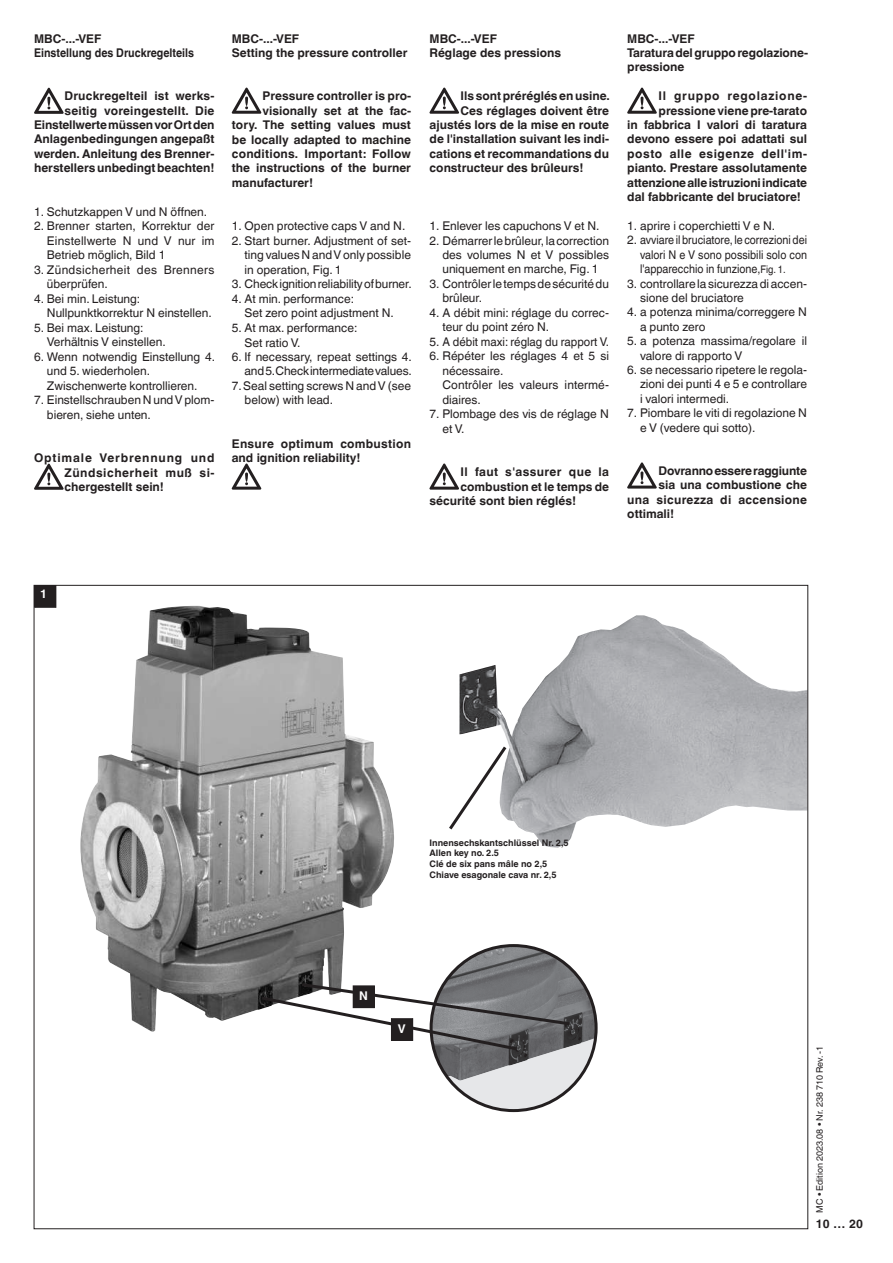
<style>
.page{position:relative;width:893px;height:1263px;background:#fff}
.page>*{position:absolute;margin:0;border:0;box-sizing:border-box;transform-origin:0 0}
.t1{font:12px/14.4px "Helvetica World";color:#231f20}
.t2{font:700 12px/14.4px "Helvetica World";color:#231f20}
.t3{font:12px/14.4px "Helvetica World";letter-spacing:.03em;color:#231f20}
.t4{font:700 12px "Helvetica World";letter-spacing:.02em;color:#231f20}
.t5{font:700 12px "Helvetica World";letter-spacing:.045em;color:#231f20}
.t6{font:700 12px "Helvetica World";letter-spacing:.025em;color:#231f20}
.t7{font:700 12px "Helvetica World";letter-spacing:.03em;color:#231f20}
.t8{font:700 12px "Helvetica World";letter-spacing:.06em;color:#231f20}
.t9{font:700 12px "Helvetica World";color:#fff}
.t10{font:700 9px/10.8px "Helvetica World";color:#231f20}
.t11{font:9px "Helvetica World";color:#231f20}
.s1{font-size:10.5px}
</style>
<div class="page">
<img style="left:459px;top:615px;width:347px;height:233px">
<svg style="left:34px;top:88px;width:30px;height:26px"></svg>
<div style="left:35px;top:585px;width:21px;height:22px;background:#231f20"></div>
<div style="left:34px;top:585px;width:22px;height:22px;border:1px solid #231f20"></div>
<img style="left:80px;top:606px;width:314px;height:426px">
<svg style="left:449px;top:743px;width:60px;height:90px"></svg>
<div style="left:431px;top:945px;width:165px;height:165px;background:#e6e7e9;border-radius:50%"></div>
<img style="left:433px;top:945px;width:163px;height:136px">
<svg style="left:259px;top:981px;width:314px;height:71px"></svg>
<div style="left:353px;top:986px;width:21px;height:22px;background:#231f20"></div>
<div style="left:353px;top:986px;width:22px;height:22px;border:1px solid #231f20"></div>
<div style="left:391px;top:1019px;width:22px;height:21px;background:#231f20"></div>
<div style="left:391px;top:1018px;width:22px;height:22px;border:1px solid #231f20"></div>
<svg style="left:232px;top:88px;width:29px;height:26px"></svg>
<svg style="left:429px;top:88px;width:30px;height:26px"></svg>
<svg style="left:627px;top:88px;width:30px;height:26px"></svg>
<svg style="left:34px;top:464px;width:30px;height:26px"></svg>
<svg style="left:232px;top:463px;width:29px;height:27px"></svg>
<svg style="left:429px;top:463px;width:30px;height:27px"></svg>
<svg style="left:627px;top:462px;width:30px;height:27px"></svg>
<p class="t2" style="left:34px;top:31px;width:162px">MBC-...-VEF<br>Einstellung des Druckregelteils</p>
<p class="t2" style="left:34px;top:89px;width:182px;text-align:right">Druckregelteil ist werks&shy;seitig voreingestellt. Die<br>Einstellwerte müssen vor Ort den<br>Anlagenbedingungen angepaßt werden. Anleitung des Brenner&shy;herstellers unbedingt beachten!</p>
<p class="t1" style="left:34px;top:204px;width:175px">1. Schutzkappen V und N öffnen.</p>
<p class="t1" style="left:47px;top:219px;width:169px;text-align:justify;text-indent:-13px">2. Brenner starten, Korrektur der Einstellwerte N und V nur im Betrieb möglich, Bild 1</p>
<p class="t3" style="left:47px;top:262px;width:169px;text-indent:-13px">3. Zündsicherheit des Brenners überprüfen.</p>
<p class="t1" style="left:47px;top:291px;width:166px;text-indent:-13px">4. Bei min. Leistung:<br>Nullpunktkorrektur N einstellen.</p>
<p class="t1" style="left:47px;top:320px;width:120px;text-indent:-13px">5. Bei max. Leistung:<br>Verhältnis V einstellen.</p>
<p class="t1" style="left:47px;top:349px;width:170px;text-indent:-13px">6. Wenn notwendig Einstellung 4. und 5. wiederholen.<br>Zwischenwerte kontrollieren.</p>
<p class="t1" style="left:47px;top:393px;width:169px;text-indent:-13px">7. Einstellschrauben N und V plom&shy;bieren, siehe unten.</p>
<p class="t2" style="left:64px;top:451px;width:151px;text-align:justify;text-indent:-30px">Optimale Verbrennung und Zündsicherheit muß si&shy;chergestellt sein!</p>
<p class="t2" style="left:232px;top:31px;width:177px">MBC-...-VEF<br>Setting the pressure controller</p>
<p class="t2" style="left:263px;top:89px;width:150px">Pressure controller is pro-</p>
<p class="t2" style="left:262px;top:103px;width:150px">visionally set at the fac-</p>
<p class="t2" style="left:232px;top:118px;width:181px">tory. The setting values must</p>
<p class="t2" style="left:232px;top:132px;width:181px">be locally adapted to machine</p>
<p class="t4" style="left:232px;top:147px;width:181px">conditions. Important: Follow</p>
<p class="t2" style="left:232px;top:161px;width:181px">the instructions of the burner</p>
<p class="t2" style="left:232px;top:175px;width:83px">manufacturer!</p>
<p class="t1" style="left:232px;top:219px;width:175px">1. Open protective caps V and N.</p>
<p class="t1" style="left:245px;top:234px;width:168px;text-align:justify;text-indent:-13px">2. Start burner. Adjustment of set&shy;ting values N and V only possible in operation, Fig. 1</p>
<p class="t1" style="left:232px;top:277px;width:181px">3. Check ignition reliability of burner.</p>
<p class="t1" style="left:245px;top:291px;width:151px;text-indent:-13px">4. At min. performance:<br>Set zero point adjustment N.</p>
<p class="t1" style="left:245px;top:321px;width:114px;text-indent:-13px">5. At max. performance:<br>Set ratio V.</p>
<p class="t1" style="left:232px;top:350px;width:181px;text-align:right">6. If necessary, repeat settings 4. and 5. Check intermediate values.</p>
<p class="t1" style="left:245px;top:378px;width:168px;text-indent:-13px">7. Seal setting screws N and V (see below) with lead.</p>
<p class="t2" style="left:232px;top:436px;width:181px">Ensure optimum combustion and ignition reliability!</p>
<p class="t2" style="left:430px;top:31px;width:133px">MBC-...-VEF<br>Réglage des pressions</p>
<p class="t2" style="left:460px;top:89px;width:151px">Ils sont préréglés en usine.</p>
<p class="t2" style="left:460px;top:103px;width:150px">Ces réglages doivent être</p>
<p class="t2" style="left:430px;top:118px;width:181px">ajustés lors de la mise en route</p>
<p class="t2" style="left:430px;top:132px;width:181px">de l'installation suivant les indi-</p>
<p class="t2" style="left:430px;top:147px;width:181px">cations et recommandations du</p>
<p class="t2" style="left:430px;top:161px;width:155px">constructeur des brûleurs!</p>
<p class="t1" style="left:430px;top:219px;width:172px">1. Enlever les capuchons V et N.</p>
<p class="t1" style="left:442px;top:233px;width:168px;text-align:justify;text-indent:-13px">2. Démarrer le brûleur, la correction des volumes N et V possibles uniquement en marche, Fig. 1</p>
<p class="t1" style="left:442px;top:276px;width:168px;text-indent:-13px">3. Contrôler le temps de sécurité du brûleur.</p>
<p class="t1" style="left:442px;top:305px;width:168px;text-indent:-13px">4. A débit mini: réglage du correc&shy;teur du point zéro N.</p>
<p class="t1" style="left:430px;top:334px;width:181px">5. A débit maxi: réglag du rapport V.</p>
<p class="t1" style="left:442px;top:349px;width:168px;text-indent:-13px">6. Répéter les réglages 4 et 5 si nécessaire.<br>Contrôler les valeurs intermé&shy;diaires.</p>
<p class="t1" style="left:442px;top:407px;width:168px;text-indent:-13px">7. Plombage des vis de réglage N et V.</p>
<p class="t7" style="left:460px;top:465px;width:150px">Il faut s'assurer que la</p>
<p class="t2" style="left:460px;top:479px;width:150px">combustion et le temps de</p>
<p class="t2" style="left:430px;top:494px;width:148px">sécurité sont bien réglés!</p>
<p class="t2" style="left:627px;top:31px;width:182px">MBC-...-VEF<br>Taratura del gruppo regolazione&shy;pressione</p>
<p class="t8" style="left:658px;top:89px;width:150px">Il gruppo regolazione-</p>
<p class="t2" style="left:658px;top:103px;width:150px">pressione viene pre-tarato</p>
<p class="t2" style="left:627px;top:118px;width:181px">in fabbrica I valori di taratura</p>
<p class="t2" style="left:627px;top:132px;width:181px">devono essere poi adattati sul</p>
<p class="t5" style="left:627px;top:147px;width:181px">posto alle esigenze dell'im-</p>
<p class="t2" style="left:627px;top:161px;width:181px">pianto. Prestare assolutamente</p>
<p class="t2" style="left:627px;top:175px;width:181px">attenzione alle istruzioni indicate</p>
<p class="t2" style="left:627px;top:190px;width:175px">dal fabbricante del bruciatore!</p>
<p class="t1" style="left:627px;top:219px;width:149px">1. aprire i coperchietti V e N.</p>
<p class="t1" style="left:640px;top:233px;width:168px;text-align:justify;text-indent:-13px">2. avviare il bruciatore, le correzioni dei valori N e V sono possibili solo con l'apparecchio in funzione,<span class="s1">Fig. 1.</span></p>
<p class="t1" style="left:640px;top:276px;width:168px;text-indent:-13px">3. controllare la sicurezza di accen&shy;sione del bruciatore</p>
<p class="t1" style="left:640px;top:305px;width:168px;text-indent:-13px">4. a potenza minima/correggere N a punto zero</p>
<p class="t1" style="left:640px;top:334px;width:169px;text-indent:-13px">5. a potenza massima/regolare il valore di rapporto V</p>
<p class="t1" style="left:640px;top:363px;width:168px;text-align:justify;text-indent:-13px">6. se necessario ripetere le regola&shy;zioni dei punti 4 e 5 e controllare i valori intermedi.</p>
<p class="t1" style="left:640px;top:406px;width:168px;text-indent:-13px">7. Piombare le viti di regolazione N e V (vedere qui sotto).</p>
<p class="t2" style="left:658px;top:464px;width:150px">Dovranno essere raggiunte</p>
<p class="t2" style="left:658px;top:478px;width:150px">sia una combustione che</p>
<p class="t6" style="left:627px;top:493px;width:181px">una sicurezza di accensione</p>
<p class="t2" style="left:627px;top:507px;width:48px">ottimali!</p>
<p class="t9" style="left:40px;top:587px;width:8px">1</p>
<p class="t10" style="left:430px;top:837px;width:141px">Innensechskantschlüssel Nr. 2,5<br>Allen key no. 2.5<br>Clé de six pans mâle no 2,5<br>Chiave esagonale cava nr. 2,5</p>
<p class="t9" style="left:359px;top:988px;width:10px">N</p>
<p class="t9" style="left:398px;top:1021px;width:9px">V</p>
<p class="t11" style="left:814px;top:1213px;width:168px;rotate:-90deg">MC • Edition 2023.08 • Nr. 238 710 Rev. -1</p>
<p class="t2" style="left:816px;top:1216px;width:49px">10 … 20</p>
</div>
